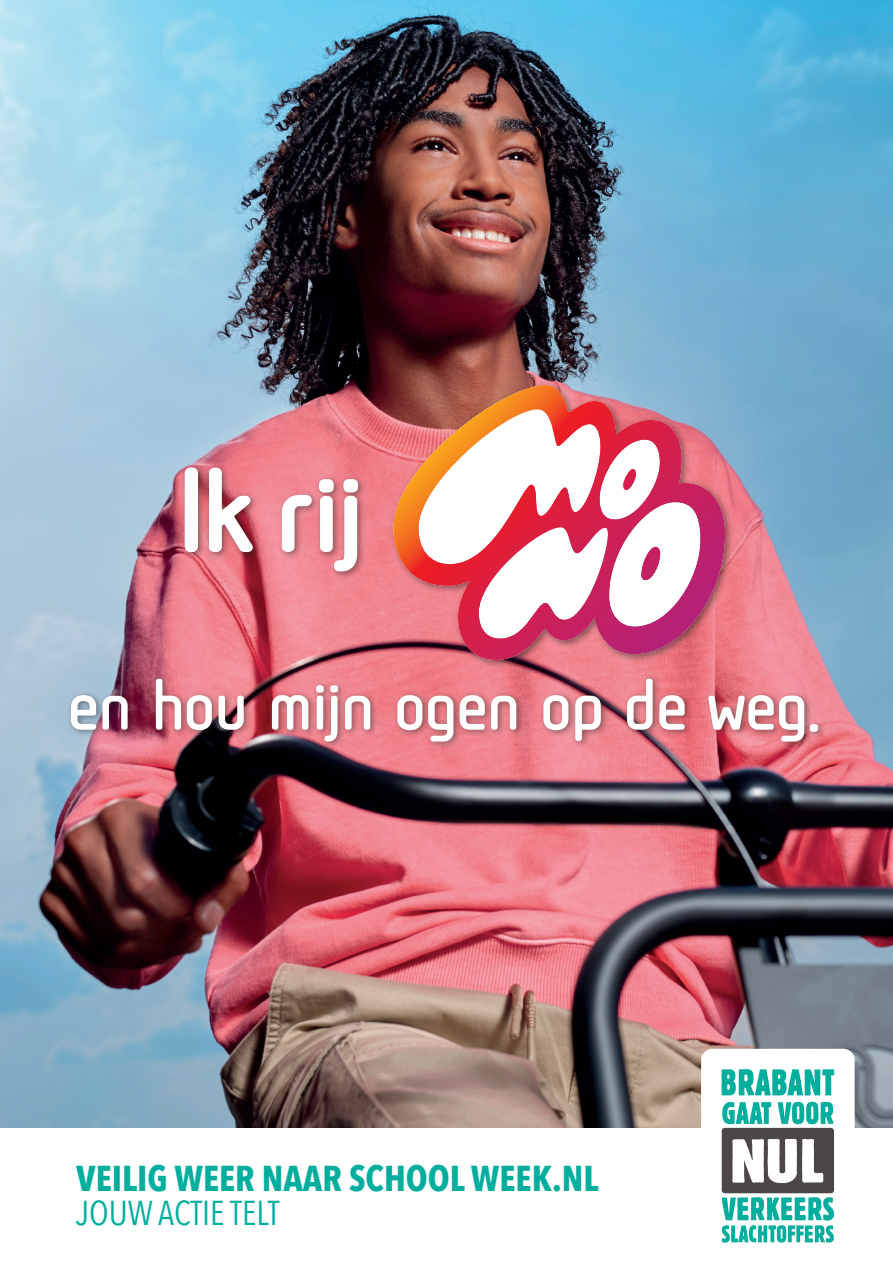
<style>
.page{position:relative;width:893px;height:1263px;background:#fff}
.page>*{position:absolute;margin:0;border:0;box-sizing:border-box;transform-origin:0 0}
.t1{font:700 68.1px "Tadao";color:#fff}
.Basisalinea{font:700 35.85px "Avenir Next Condensed";color:#00ae9e}
.Basisalinea-2{font:34.5px "Avenir Next Condensed";color:#00ae9e}
</style>
<div class="page">
<img style="left:0;top:0;width:893px;height:1127px">
<div style="left:180px;top:381px;width:553px;height:287px;background:#231f20;opacity:.5"></div>
<svg style="left:394px;top:385px;width:331px;height:275px"></svg>
<svg style="left:185px;top:467px;width:13px;height:85px"></svg>
<svg style="left:209px;top:468px;width:44px;height:84px"></svg>
<svg style="left:282px;top:495px;width:30px;height:57px"></svg>
<svg style="left:319px;top:479px;width:39px;height:92px"></svg>
<div style="left:67px;top:674px;width:759px;height:76px;background:#231f20;opacity:.5"></div>
<svg style="left:701px;top:1049px;width:154px;height:194px"></svg>
<p class="t1" style="left:68px;top:655px;width:754px">en hou mijn ogen op de weg.</p>
<p class="Basisalinea" style="left:76px;top:1156px;width:524px">VEILIG WEER NAAR SCHOOL WEEK.NL</p>
<p class="Basisalinea-2" style="left:76px;top:1183px;width:205px">JOUW ACTIE TELT</p>
</div>
